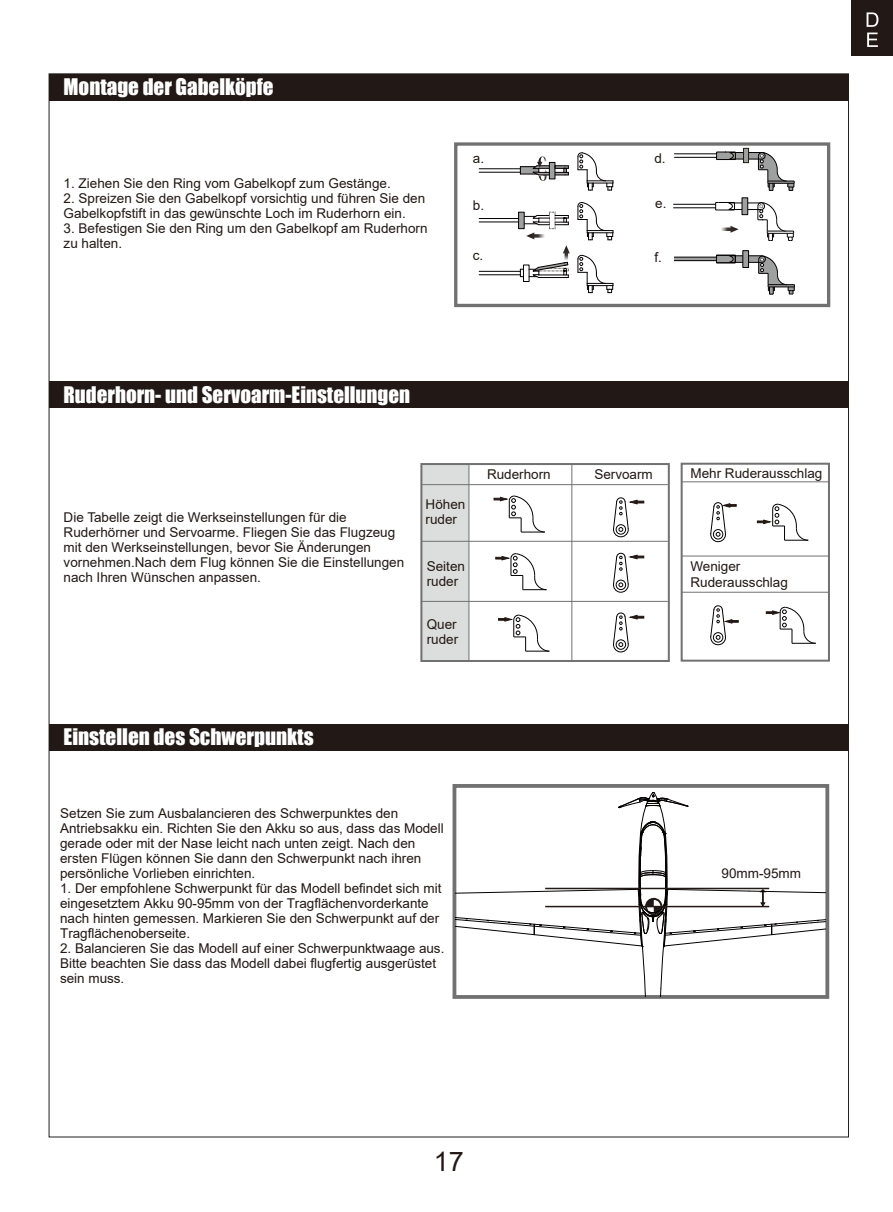
<style>
.page{position:relative;width:893px;height:1212px;background:#fff}
.page>*{position:absolute;margin:0;border:0;box-sizing:border-box;transform-origin:0 0}
.t1{font:27px "Arial";color:#221815}
.t2{font:21px "Impact";color:#fff}
.t3{font:13.5px/15px "Arial";color:#221714}
.t4{font:13.5px/15px "Arial";color:#221815}
</style>
<div class="page">
<div style="left:421px;top:464px;width:48px;height:197px;background:#dcdddd"></div>
<svg style="left:757px;top:504px;width:52px;height:37px"></svg>
<svg style="left:710px;top:502px;width:26px;height:40px"></svg>
<svg style="left:766px;top:607px;width:50px;height:37px"></svg>
<svg style="left:710px;top:605px;width:28px;height:41px"></svg>
<div style="left:681px;top:463px;width:149px;height:199px;border:2px solid #727171"></div>
<hr style="left:682px;top:556px;width:147px;height:1px;background:#727171">
<hr style="left:682px;top:592px;width:147px;height:1px;background:#727171">
<hr style="left:682px;top:482px;width:147px;height:1px;background:#727171">
<div style="left:420px;top:463px;width:250px;height:199px;border:2px solid #727171"></div>
<hr style="left:421px;top:484px;width:247px;height:1px;background:#727171">
<hr style="left:421px;top:541px;width:247px;height:1px;background:#727171">
<hr style="left:421px;top:601px;width:247px;height:1px;background:#727171">
<hr style="left:469px;top:464px;width:1px;height:197px;background:#727171">
<hr style="left:572px;top:464px;width:1px;height:197px;background:#727171">
<svg style="left:494px;top:495px;width:51px;height:38px"></svg>
<svg style="left:496px;top:553px;width:51px;height:37px"></svg>
<svg style="left:498px;top:615px;width:52px;height:37px"></svg>
<svg style="left:613px;top:553px;width:31px;height:40px"></svg>
<svg style="left:613px;top:498px;width:31px;height:40px"></svg>
<svg style="left:613px;top:613px;width:31px;height:40px"></svg>
<div style="left:454px;top:142px;width:376px;height:165px;border:3px solid #727171"></div>
<hr style="left:479px;top:168px;width:41px;height:1px;background:#040000">
<hr style="left:479px;top:172px;width:41px;height:1px;background:#040000">
<svg style="left:578px;top:152px;width:36px;height:39px"></svg>
<svg style="left:520px;top:269px;width:3px;height:8px"></svg>
<hr style="left:479px;top:271px;width:41px;height:1px;background:#040000">
<hr style="left:479px;top:274px;width:41px;height:1px;background:#040000">
<div style="left:523px;top:265px;width:6px;height:17px;border:1px solid #040000"></div>
<svg style="left:578px;top:255px;width:36px;height:38px"></svg>
<svg style="left:529px;top:245px;width:41px;height:33px"></svg>
<hr style="left:479px;top:218px;width:40px;height:1px;background:#040000">
<hr style="left:479px;top:222px;width:40px;height:1px;background:#040000">
<svg style="left:578px;top:202px;width:36px;height:39px"></svg>
<svg style="left:518px;top:212px;width:6px;height:17px"></svg>
<svg style="left:524px;top:212px;width:45px;height:27px"></svg>
<svg style="left:520px;top:156px;width:49px;height:25px"></svg>
<hr style="left:674px;top:257px;width:42px;height:4px;background:#9fa0a0">
<svg style="left:721px;top:226px;width:17px;height:7px"></svg>
<hr style="left:673px;top:204px;width:43px;height:1px;background:#040000">
<hr style="left:673px;top:208px;width:43px;height:1px;background:#040000">
<svg style="left:742px;top:198px;width:6px;height:17px"></svg>
<svg style="left:715px;top:202px;width:27px;height:9px"></svg>
<hr style="left:674px;top:154px;width:43px;height:1px;background:#040000">
<hr style="left:674px;top:157px;width:43px;height:1px;background:#040000">
<svg style="left:748px;top:202px;width:46px;height:39px"></svg>
<hr style="left:674px;top:257px;width:42px;height:1px;background:#040000">
<hr style="left:674px;top:260px;width:42px;height:1px;background:#040000">
<svg style="left:743px;top:251px;width:6px;height:4px"></svg>
<svg style="left:716px;top:255px;width:79px;height:40px"></svg>
<svg style="left:716px;top:151px;width:79px;height:40px"></svg>
<svg style="left:743px;top:148px;width:6px;height:15px"></svg>
<div style="left:851px;top:0;width:42px;height:56px;background:#221815"></div>
<svg style="left:866px;top:12px;width:12px;height:35px"></svg>
<div style="left:49px;top:74px;width:799px;height:26px;background:#221815"></div>
<div style="left:49px;top:381px;width:799px;height:27px;background:#221815"></div>
<div style="left:49px;top:724px;width:799px;height:26px;background:#221815"></div>
<div style="left:453px;top:784px;width:376px;height:215px;border:4px solid #727171"></div>
<svg style="left:456px;top:792px;width:370px;height:204px"></svg>
<hr style="left:545px;top:888px;width:224px;height:1px;background:#221815">
<hr style="left:545px;top:906px;width:224px;height:1px;background:#221815">
<h2 class="t2" style="left:64px;top:71px;width:211px">Montage der Gabelköpfe</h2>
<p class="t4" style="left:64px;top:176px;width:329px">1. Ziehen Sie den Ring vom Gabelkopf zum Gestänge.</p>
<p class="t4" style="left:64px;top:191px;width:363px">2. Spreizen Sie den Gabelkopf vorsichtig und führen Sie den<br>Gabelkopfstift in das gewünschte Loch im Ruderhorn ein.</p>
<p class="t4" style="left:64px;top:221px;width:365px">3. Befestigen Sie den Ring um den Gabelkopf am Ruderhorn zu halten.</p>
<p class="t4" style="left:473px;top:150px;width:13px">a.</p>
<p class="t4" style="left:473px;top:198px;width:13px">b.</p>
<p class="t4" style="left:473px;top:248px;width:12px">c.</p>
<p class="t4" style="left:654px;top:150px;width:13px">d.</p>
<p class="t4" style="left:655px;top:196px;width:13px">e.</p>
<p class="t4" style="left:654px;top:250px;width:9px">f.</p>
<h2 class="t2" style="left:64px;top:379px;width:348px">Ruderhorn- und Servoarm-Einstellungen</h2>
<p class="t4" style="left:64px;top:510px;width:342px">Die Tabelle zeigt die Werkseinstellungen für die Ruderhörner und Servoarme. Fliegen Sie das Flugzeug mit den Werkseinstellungen, bevor Sie Änderungen vornehmen.Nach dem Flug können Sie die Einstellungen nach Ihren Wünschen anpassen.</p>
<p class="t4" style="left:426px;top:496px;width:41px">Höhen ruder</p>
<p class="t4" style="left:427px;top:558px;width:40px">Seiten ruder</p>
<p class="t4" style="left:427px;top:616px;width:33px">Quer ruder</p>
<p class="t4" style="left:487px;top:467px;width:65px">Ruderhorn</p>
<p class="t4" style="left:594px;top:467px;width:60px">Servoarm</p>
<h2 class="t2" style="left:64px;top:721px;width:252px">Einstellen des Schwerpunkts</h2>
<p class="t3" style="left:60px;top:806px;width:385px">Setzen Sie zum Ausbalancieren des Schwerpunktes den Antriebsakku ein. Richten Sie den Akku so aus, dass das Modell gerade oder mit der Nase leicht nach unten zeigt. Nach den ersten Flügen können Sie dann den Schwerpunkt nach ihren persönliche Vorlieben einrichten.</p>
<p class="t3" style="left:60px;top:881px;width:383px">1. Der empfohlene Schwerpunkt für das Modell befindet sich mit eingesetztem Akku 90-95mm von der Tragflächenvorderkante nach hinten gemessen. Markieren Sie den Schwerpunkt auf der Tragflächenoberseite.</p>
<p class="t3" style="left:60px;top:941px;width:386px">2. Balancieren Sie das Modell auf einer Schwerpunktwaage aus.<br>Bitte beachten Sie dass das Modell dabei flugfertig ausgerüstet sein muss.</p>
<p class="t4" style="left:690px;top:466px;width:134px">Mehr Ruderausschlag</p>
<p class="t4" style="left:690px;top:557px;width:99px;line-height:16.2px">Weniger<br>Ruderausschlag</p>
<p class="t4" style="left:721px;top:866px;width:81px">90mm-95mm</p>
<h1 class="t1" style="left:434px;top:1142px;width:32px">17</h1>
</div>
